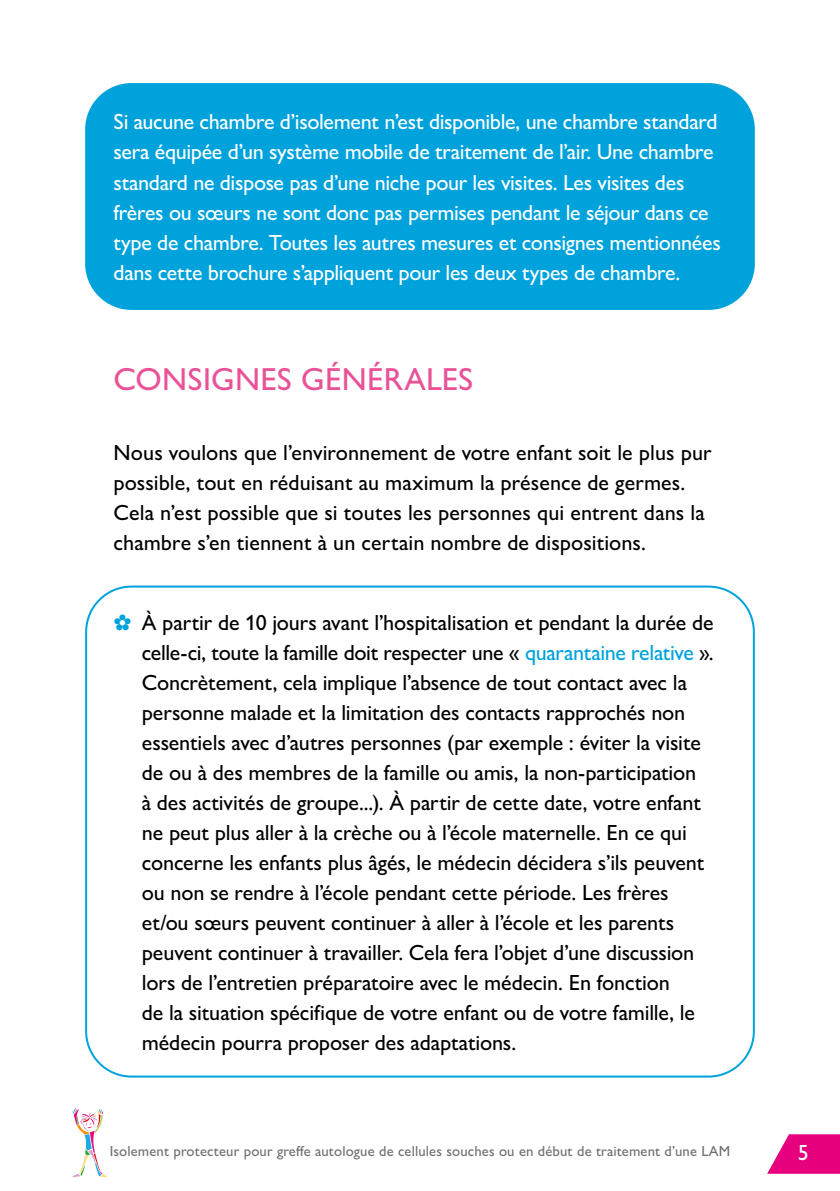
<style>
.page{position:relative;width:840px;height:1191px;background:#fff}
.page>*{position:absolute;margin:0;border:0;box-sizing:border-box;transform-origin:0 0}
.t1{font:500 32px "Gill Sans Nova";letter-spacing:.005em;color:#ea5297}
.t2{font:500 22px/30px "Gill Sans Nova";letter-spacing:-.005em;color:#000}
.t3{font:500 22px/30px "Gill Sans Nova";letter-spacing:-.015em;color:#fff}
.t4{font:500 14.6px "Gill Sans Nova";letter-spacing:.01em;color:#706f6f}
.s1{color:#00a2dc}
</style>
<div class="page">
<svg style="left:767px;top:1134px;width:72px;height:39px"></svg>
<svg style="left:72px;top:1107px;width:36px;height:70px"></svg>
<div style="left:86px;top:84px;width:667px;height:225px;background:#00a2dc;border-radius:45px"></div>
<div style="left:85px;top:83px;width:669px;height:227px;border:2px solid #00a2dc;border-radius:45px"></div>
<p class="t3" style="left:113px;top:107px;width:608px">Si aucune chambre d’isolement n’est disponible, une chambre standard sera équipée d’un système mobile de traitement de l’air. Une chambre standard ne dispose pas d’une niche pour les visites. Les visites des frères ou sœurs ne sont donc pas permises pendant le séjour dans ce type de chambre. Toutes les autres mesures et consignes mentionnées dans cette brochure s’appliquent pour les deux types de chambre.</p>
<h1 class="t1" style="left:113px;top:359px;width:361px">CONSIGNES GÉNÉRALES</h1>
<p class="t2" style="left:113px;top:437px;width:599px">Nous voulons que l’environnement de votre enfant soit le plus pur possible, tout en réduisant au maximum la présence de germes.<br>Cela n’est possible que si toutes les personnes qui entrent dans la chambre s’en tiennent à un certain nombre de dispositions.</p>
<p class="t2" style="left:142px;top:607px;width:573px;text-indent:-28px"><span class="s1">✿</span> À partir de 10 jours avant l’hospitalisation et pendant la durée de celle-ci, toute la famille doit respecter une « <span class="s1">quarantaine relative</span> ».<br>Concrètement, cela implique l’absence de tout contact avec la personne malade et la limitation des contacts rapprochés non essentiels avec d’autres personnes (par exemple : éviter la visite de ou à des membres de la famille ou amis, la non-participation<br>à des activités de groupe...). À partir de cette date, votre enfant ne peut plus aller à la crèche ou à l’école maternelle. En ce qui concerne les enfants plus âgés, le médecin décidera s’ils peuvent ou non se rendre à l’école pendant cette période. Les frères et/ou sœurs peuvent continuer à aller à l’école et les parents peuvent continuer à travailler. Cela fera l’objet d’une discussion lors de l’entretien préparatoire avec le médecin. En fonction<br>de la situation spécifique de votre enfant ou de votre famille, le médecin pourra proposer des adaptations.</p>
<p class="t4" style="left:110px;top:1142px;width:621px">Isolement protecteur pour greffe autologue de cellules souches ou en début de traitement d’une LAM</p>
<p class="t3" style="left:797px;top:1137px;width:12px">5</p>
</div>
